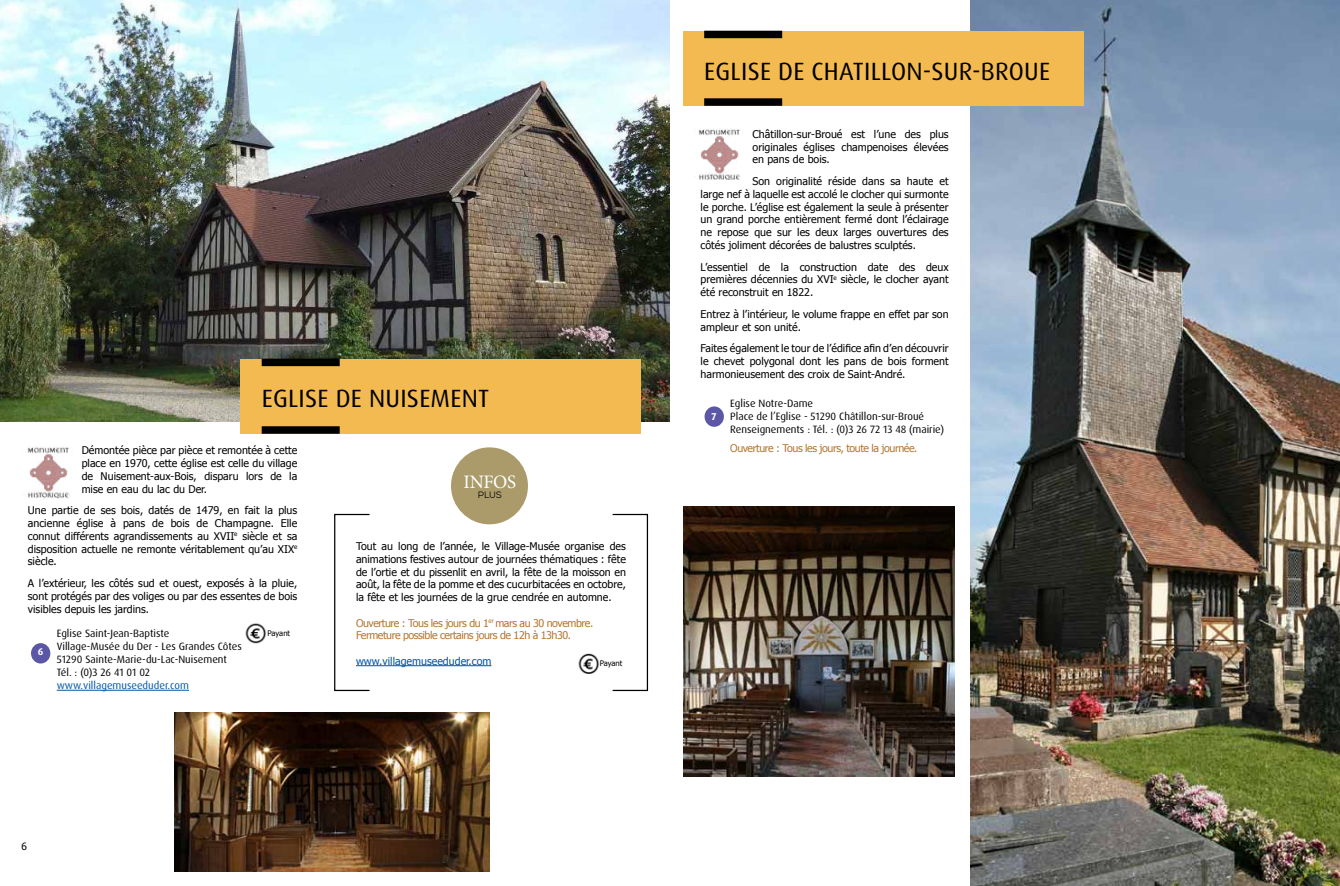
<style>
.page{position:relative;width:1340px;height:886px;background:#fff}
.page>*{position:absolute;margin:0;border:0;box-sizing:border-box;transform-origin:0 0}
.t1{font:25px "Dax OT";letter-spacing:.01em;color:#000}
.t2{font:19px "Minion Pro";letter-spacing:-.02em;color:#fff}
.t3{font:10.62px/12.8px "Tahoma";color:#000;text-align:justify}
.t4{font:10.62px/12.8px "Dax OT";color:#000}
.t5{font:10.62px/12.8px "Tahoma";letter-spacing:-.04em;color:#b57630}
.t6{font:10.62px "Dax OT";color:#0054a6}
.t7{font:10.62px "Tahoma";color:#0054a6}
.t8{font:700 10px "Dax OT";color:#fff}
.t9{font:10px "Tahoma";color:#000}
.t10{font:9.25px "Nexa";color:#000}
.t11{font:7.75px "Tahoma";letter-spacing:-.005em;color:#000}
</style>
<div class="page">
<img style="left:0;top:0;width:670px;height:421px">
<img style="left:175px;top:712px;width:315px;height:160px">
<hr style="left:57px;top:690px;width:132px;height:1px;background:#0054a6">
<hr style="left:356px;top:665px;width:135px;height:1px;background:#0054a6">
<img style="left:970px;top:0;width:369px;height:886px">
<div style="left:683px;top:31px;width:400px;height:75px;background:#f3ba51"></div>
<div style="left:704px;top:31px;width:78px;height:7px;background:#000"></div>
<div style="left:704px;top:98px;width:78px;height:8px;background:#000"></div>
<img style="left:683px;top:506px;width:271px;height:270px">
<div style="left:240px;top:359px;width:401px;height:74px;background:#f3ba51"></div>
<div style="left:262px;top:359px;width:78px;height:7px;background:#000"></div>
<div style="left:262px;top:426px;width:78px;height:8px;background:#000"></div>
<img style="left:27px;top:446px;width:43px;height:52px">
<img style="left:698px;top:129px;width:43px;height:51px">
<div style="left:334px;top:514px;width:36px;height:177px;border:1px solid #000"></div>
<div style="left:612px;top:514px;width:36px;height:177px;border:1px solid #000"></div>
<div style="left:31px;top:643px;width:19px;height:20px;background:#5b57a6;border-radius:50%"></div>
<div style="left:704px;top:406px;width:20px;height:21px;background:#5b57a6;border-radius:50%"></div>
<img style="left:245px;top:623px;width:22px;height:20px">
<div style="left:451px;top:447px;width:77px;height:77px;background:#ab9b6a;border-radius:50%"></div>
<img style="left:578px;top:653px;width:22px;height:21px">
<h1 class="t1" style="left:262px;top:383px;width:229px">EGLISE DE NUISEMENT</h1>
<p class="t3" style="left:82px;top:445px;width:217px">Démontée pièce par pièce et remontée à cette place en 1970, cette église est celle du village de Nuisement-aux-Bois, disparu lors de la mise en eau du lac du Der.</p>
<p class="t3" style="left:28px;top:505px;width:271px">Une partie de ses bois, datés de 1479, en fait la plus ancienne église à pans de bois de Champagne. Elle connut différents agrandissements au XVII<sup>e</sup> siècle et sa disposition actuelle ne remonte véritablement qu’au XIX<sup>e </sup>siècle.</p>
<p class="t3" style="left:28px;top:577px;width:271px">A l’extérieur, les côtés sud et ouest, exposés à la pluie, sont protégés par des voliges ou par des essentes de bois visibles depuis les jardins.</p>
<h2 class="t2" style="left:463px;top:469px;width:54px">INFOS</h2>
<p class="t10" style="left:478px;top:489px;width:26px">PLUS</p>
<p class="t3" style="left:356px;top:540px;width:271px">Tout au long de l’année, le Village-Musée organise des animations festives autour de journées thématiques : fête de l’ortie et du pissenlit en avril, la fête de la moisson en août, la fête de la pomme et des cucurbitacées en octobre, la fête et les journées de la grue cendrée en automne.</p>
<p class="t5" style="left:356px;top:617px;width:239px">Ouverture : Tous les jours du 1<sup>er</sup> mars au 30 novembre.<br>Fermeture possible certains jours de 12h à 13h30.</p>
<p class="t7" style="left:356px;top:654px;width:137px">www.villagemuseeduder.com</p>
<p class="t4" style="left:57px;top:627px;width:187px">Eglise Saint-Jean-Baptiste<br>Village-Musée du Der - Les Grandes Côtes<br>51290 Sainte-Marie-du-Lac-Nuisement<br>Tél. : (0)3 26 41 01 02</p>
<p class="t6" style="left:57px;top:679px;width:134px">www.villagemuseeduder.com</p>
<p class="t11" style="left:267px;top:628px;width:24px">Payant</p>
<p class="t8" style="left:38px;top:645px;width:7px">6</p>
<p class="t11" style="left:600px;top:658px;width:24px">Payant</p>
<p class="t9" style="left:21px;top:840px;width:7px">6</p>
<h1 class="t1" style="left:704px;top:55px;width:347px">EGLISE DE CHATI LLON-SUR-BROUE</h1>
<p class="t3" style="left:752px;top:128px;width:198px">Châtillon-sur-Broué est l’une des plus originales églises champenoises élevées en pans de bois.</p>
<p class="t3" style="left:700px;top:175px;width:250px;text-indent:52px">Son originalité réside dans sa haute et large nef à laquelle est accolé le clocher qui surmonte le porche. L’église est également la seule à présenter un grand porche entièrement fermé dont l’éclairage ne repose que sur les deux larges ouvertures des côtés joliment décorées de balustres sculptés.</p>
<p class="t3" style="left:700px;top:261px;width:250px">L’essentiel de la construction date des deux premières décennies du XVI<sup>e</sup> siècle, le clocher ayant été reconstruit en 1822.</p>
<p class="t3" style="left:700px;top:308px;width:250px">Entrez à l’intérieur, le volume frappe en effet par son ampleur et son unité.</p>
<p class="t3" style="left:700px;top:343px;width:250px">Faites également le tour de l’édifice afin d’en découvrir le chevet polygonal dont les pans de bois forment harmonieusement des croix de Saint-André.</p>
<p class="t8" style="left:711px;top:410px;width:7px">7</p>
<p class="t4" style="left:730px;top:397px;width:215px;line-height:13.1px">Eglise Notre-Dame<br>Place de l’Eglise - 51290 Châtillon-sur-Broué<br>Renseignements : Tél. : (0)3 26 72 13 48 (mairie)</p>
<p class="t5" style="left:730px;top:443px;width:189px">Ouverture : Tous les jours, toute la journée.</p>
</div>
